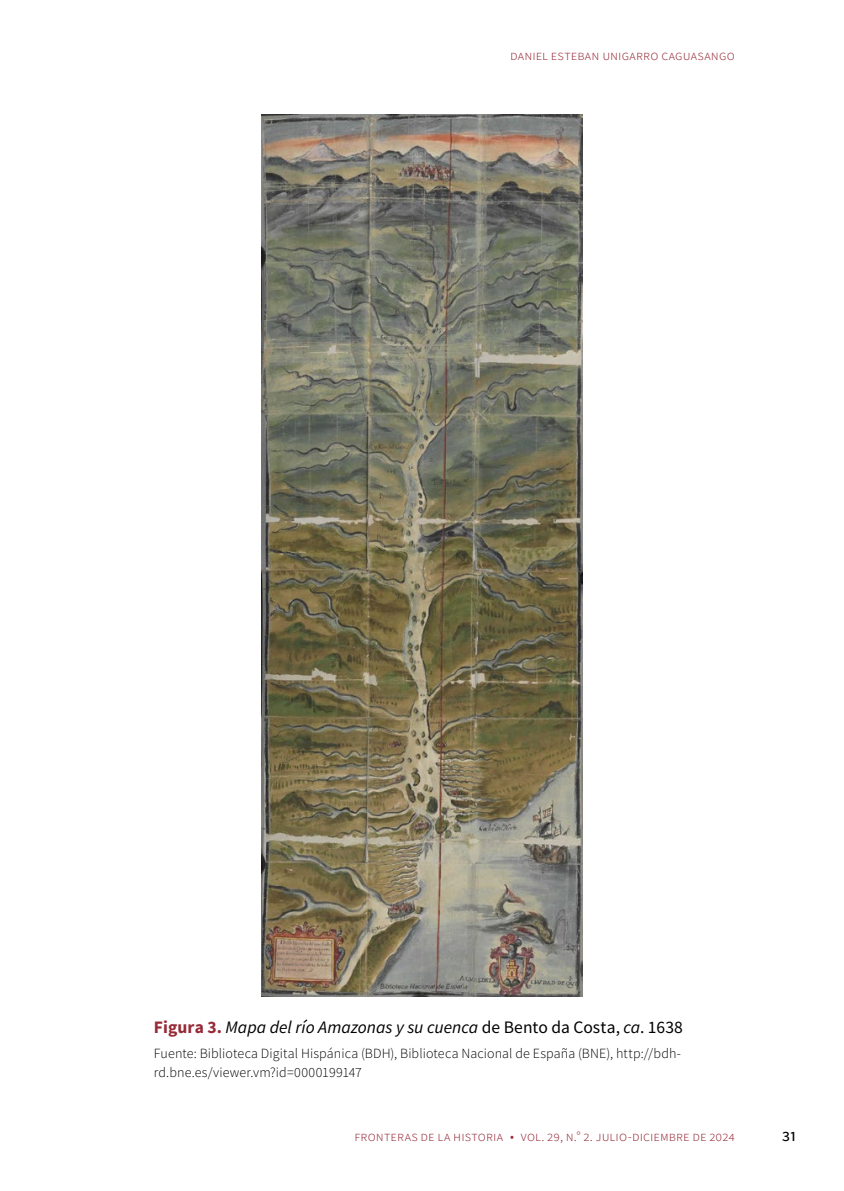
<style>
.page{position:relative;width:844px;height:1191px;background:#fff}
.page>*{position:absolute;margin:0;border:0;box-sizing:border-box;transform-origin:0 0}
.t1{font:italic 17.5px "Source Sans Pro";color:#000}
.t2{font:17.5px "Source Sans Pro";color:#000}
.t3{font:300 14px/19.2px "Source Sans Pro";letter-spacing:.01em;color:#000}
.t4{font:300 14px "Source Sans Pro";letter-spacing:.01em;color:#962a37}
.s1{font-weight:700;font-style:normal;color:#962a37}
.s2{font-style:normal}
</style>
<div class="page">
<img style="left:261px;top:114px;width:321px;height:882px">
<p class="t4" style="left:510px;top:47px;width:226px">Daniel Esteban U nigarro Caguasango</p>
<p class="t1" style="left:154px;top:1016px;width:530px"><span class="s1">Figura 3.</span> Mapa del río Amazonas y su cuenca <span class="s2">de Bento da Costa,</span> ca<span class="s2">. 1638</span></p>
<p class="t3" style="left:154px;top:1043px;width:528px">Fuente: Biblioteca Digital Hispánica (BDH), Biblioteca Nacional de España (BNE), http://bdh&shy;rd.bne.es/viewer.vm?id=0000199147</p>
<p class="t4" style="left:354px;top:1128px;width:382px">Fronteras de la historia • Vol. 29, N.° 2. Julio-diciembre de 2024</p>
<p class="t2" style="left:782px;top:1124px;width:16px">31</p>
</div>
